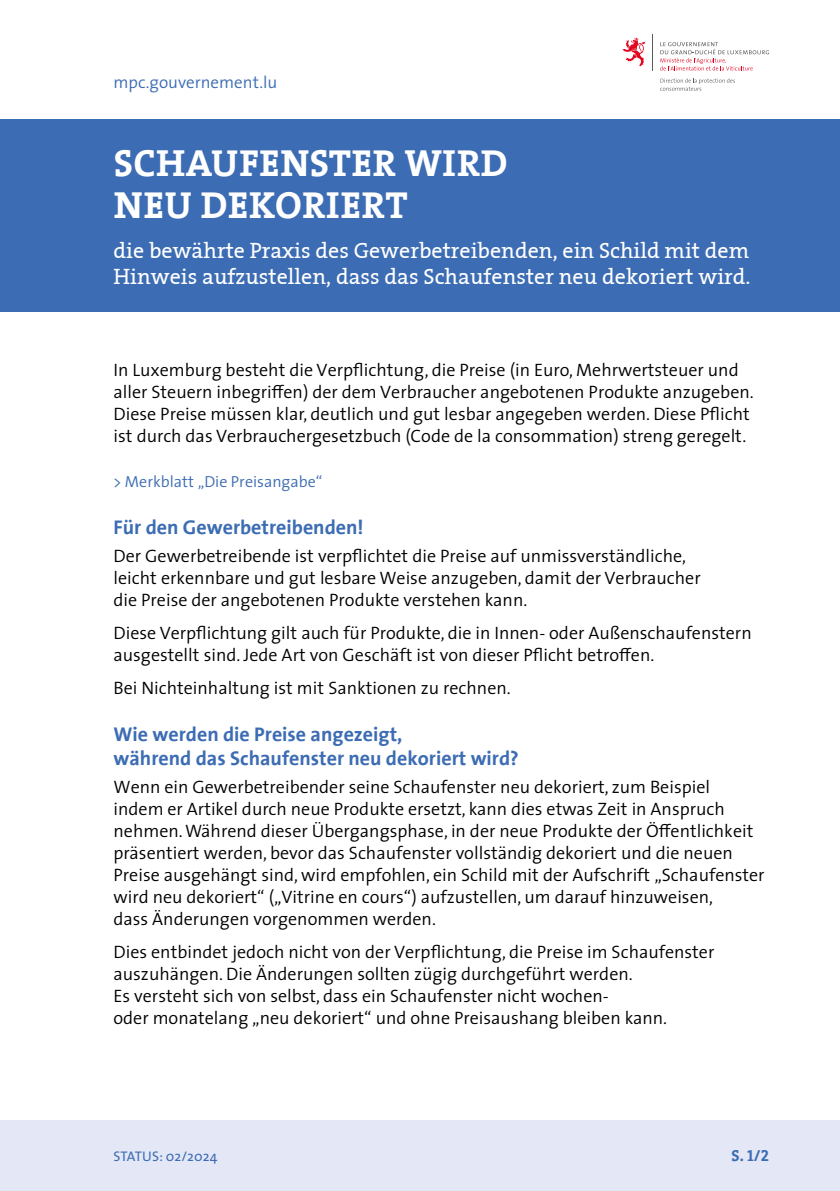
<style>
.page{position:relative;width:840px;height:1191px;background:#fff}
.page>*{position:absolute;margin:0;border:0;box-sizing:border-box;transform-origin:0 0}
.t1{font:38px/42px "The Serif Bold Caps";letter-spacing:.015em;color:#fff}
.t2{font:22px/26.4px "The Serif Plain";color:#fff}
.t3{font:700 20px/24px "The Sans";color:#3c6cb3}
.t4{font:300 18px/22px "The Sans";color:#000}
.t5{font:300 17px "The Sans";color:#3c6cb3}
.t6{font:300 16px "The Sans";color:#3c6cb3}
.t7{font:16px "The Serif Bold Caps";color:#3c6cb3}
.t8{font:14px "The Sans";letter-spacing:.01em;color:#3c6cb3}
</style>
<div class="page">
<div style="left:0;top:119px;width:839px;height:193px;background:#3c6cb3"></div>
<div style="left:0;top:1120px;width:839px;height:71px;background:#e4e7f6"></div>
<svg style="left:622px;top:37px;width:23px;height:29px"></svg>
<hr style="left:651px;top:34px;width:1px;height:36px;background:#5a5a59">
<svg style="left:660px;top:42px;width:108px;height:28px"></svg>
<svg style="left:660px;top:78px;width:74px;height:13px"></svg>
<p class="t5" style="left:113px;top:68px;width:165px">mpc.gouvernement.lu</p>
<h1 class="t1" style="left:114px;top:141px;width:395px">SCHAUFENSTER WIRD<br>NEU DEKORIERT</h1>
<p class="t2" style="left:113px;top:236px;width:638px">die bewährte Praxis des Gewerbetreibenden, ein Schild mit dem<br>Hinweis aufzustellen, dass das Schaufenster neu dekoriert wird.</p>
<p class="t4" style="left:113px;top:359px;width:641px">In Luxemburg besteht die Verpflichtung, die Preise (in Euro, Mehrwertsteuer und aller Steuern inbegriffen) der dem Verbraucher angebotenen Produkte anzugeben.<br>Diese Preise müssen klar, deutlich und gut lesbar angegeben werden. Diese Pflicht ist durch das Verbrauchergesetzbuch (Code de la consommation) streng geregelt.</p>
<p class="t6" style="left:113px;top:468px;width:210px">&gt; Merkblatt „Die Preisangabe“</p>
<p class="t3" style="left:113px;top:514px;width:251px">Für den Gewerbetreibenden!</p>
<p class="t4" style="left:113px;top:544px;width:588px">Der Gewerbetreibende ist verpflichtet die Preise auf unmissverständliche, leicht erkennbare und gut lesbare Weise anzugeben, damit der Verbraucher die Preise der angebotenen Produkte verstehen kann.</p>
<p class="t4" style="left:113px;top:621px;width:639px">Diese Verpflichtung gilt auch für Produkte, die in Innen- oder Außenschaufenstern ausgestellt sind. Jede Art von Geschäft ist von dieser Pflicht betroffen.</p>
<p class="t4" style="left:113px;top:676px;width:398px">Bei Nichteinhaltung ist mit Sanktionen zu rechnen.</p>
<p class="t3" style="left:113px;top:721px;width:406px">Wie werden die Preise angezeigt,<br>während das Schaufenster neu dekoriert wird?</p>
<p class="t4" style="left:113px;top:775px;width:652px">Wenn ein Gewerbetreibender seine Schaufenster neu dekoriert, zum Beispiel indem er Artikel durch neue Produkte ersetzt, kann dies etwas Zeit in Anspruch nehmen. Während dieser Übergangsphase, in der neue Produkte der Öffentlichkeit präsentiert werden, bevor das Schaufenster vollständig dekoriert und die neuen Preise ausgehängt sind, wird empfohlen, ein Schild mit der Aufschrift „Schaufenster wird neu dekoriert“ („Vitrine en cours“) aufzustellen, um darauf hinzuweisen,<br>dass Änderungen vorgenommen werden.</p>
<p class="t4" style="left:113px;top:940px;width:602px">Dies entbindet jedoch nicht von der Verpflichtung, die Preise im Schaufenster auszuhängen. Die Änderungen sollten zügig durchgeführt werden.<br>Es versteht sich von selbst, dass ein Schaufenster nicht wochen-<br>oder monatelang „neu dekoriert“ und ohne Preisaushang bleiben kann.</p>
<p class="t8" style="left:113px;top:1145px;width:105px">STATUS: 02/2024</p>
<p class="t7" style="left:731px;top:1142px;width:39px">S. 1/2</p>
</div>
